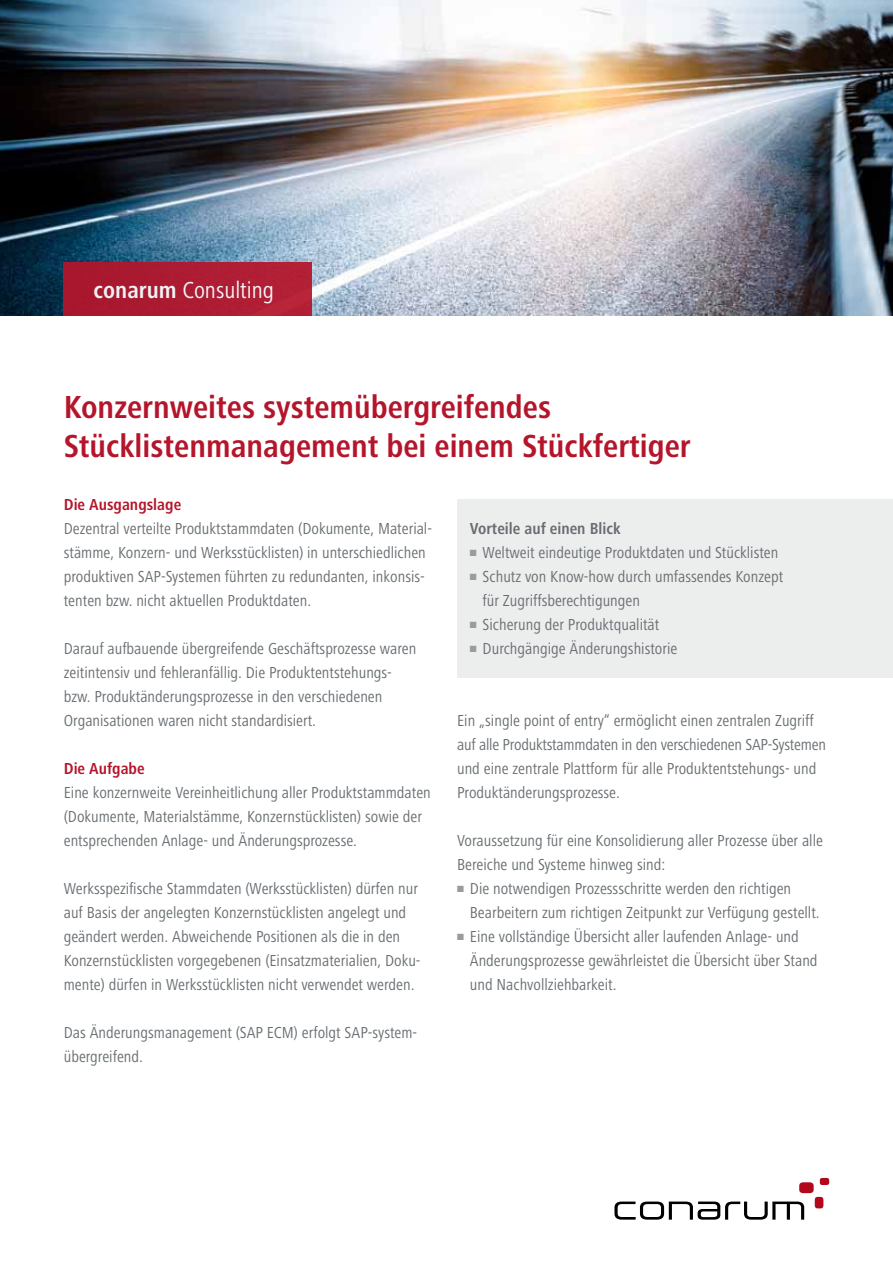
<style>
.page{position:relative;width:893px;height:1263px;background:#fff}
.page>*{position:absolute;margin:0;border:0;box-sizing:border-box;transform-origin:0 0}
.t1{font:700 condensed 33px/39px "Frutiger Next LT";color:#b5152b}
.t2{font:condensed 24px "Frutiger Next LT";color:#fff}
.t3{font:condensed 16.5px/24px "Frutiger Next LT";color:#676d71}
.t4{font:700 condensed 16.5px "Frutiger Next LT";color:#b5152b}
.t5{font:700 condensed 16.5px "Frutiger Next LT";color:#676d71}
.s1{font-weight:700}
.s2{color:#969ca0}
</style>
<div class="page">
<img style="left:0;top:0;width:893px;height:316px">
<div style="left:64px;top:263px;width:248px;height:53px;background:#ac1b32"></div>
<div style="left:457px;top:499px;width:436px;height:179px;background:#eceded"></div>
<svg style="left:614px;top:1201px;width:190px;height:18px"></svg>
<div style="left:815px;top:1197px;width:8px;height:11px;background:#b3071b;border-radius:3px"></div>
<svg style="left:799px;top:1182px;width:15px;height:11px"></svg>
<div style="left:820px;top:1178px;width:9px;height:7px;background:#b3071b;border-radius:3px"></div>
<h2 class="t2" style="left:94px;top:277px;width:182px"><span class="s1">conarum</span> Consulting</h2>
<h1 class="t1" style="left:64px;top:388px;width:629px">Konzernweites systemübergreifendes<br>Stücklistenmanagement bei einem Stückfertiger</h1>
<p class="t4" style="left:64px;top:495px;width:119px">Die Ausgangslage</p>
<p class="t3" style="left:64px;top:517px;width:370px">Dezentral verteilte Produktstammdaten (Dokumente, Material&shy;stämme, Konzern- und Werksstücklisten) in unterschiedlichen produktiven SAP-Systemen führten zu redundanten, inkonsis&shy;tenten bzw. nicht aktuellen Produktdaten.</p>
<p class="t3" style="left:64px;top:637px;width:354px">Darauf aufbauende übergreifende Geschäftsprozesse waren zeitintensiv und fehleranfällig. Die Produktentstehungs&shy;bzw. Produktänderungsprozesse in den verschiedenen Organisationen waren nicht standardisiert.</p>
<p class="t4" style="left:64px;top:759px;width:82px">Die Aufgabe</p>
<p class="t3" style="left:64px;top:781px;width:369px">Eine konzernweite Vereinheitlichung aller Produktstammdaten (Dokumente, Materialstämme, Konzernstücklisten) sowie der entsprechenden Anlage- und Änderungsprozesse.</p>
<p class="t3" style="left:64px;top:877px;width:358px">Werksspezifische Stammdaten (Werksstücklisten) dürfen nur auf Basis der angelegten Konzernstücklisten angelegt und geändert werden. Abweichende Positionen als die in den Konzernstücklisten vorgegebenen (Einsatzmaterialien, Doku&shy;mente) dürfen in Werksstücklisten nicht verwendet werden.</p>
<p class="t3" style="left:64px;top:1021px;width:355px">Das Änderungsmanagement (SAP ECM) erfolgt SAP-system&shy;übergreifend.</p>
<p class="t5" style="left:470px;top:519px;width:152px">Vorteile auf einen Blick</p>
<p class="t3" style="left:470px;top:541px;width:310px"><span class="s2">■</span> Weltweit eindeutige Produktdaten und Stücklisten</p>
<p class="t3" style="left:483px;top:565px;width:302px;text-indent:-13px"><span class="s2">■</span> Schutz von Know-how durch umfassendes Konzept für Zugriffsberechtigungen</p>
<p class="t3" style="left:470px;top:613px;width:191px"><span class="s2">■</span> Sicherung der Produktqualität</p>
<p class="t3" style="left:470px;top:637px;width:209px"><span class="s2">■</span> Durchgängige Änderungshistorie</p>
<p class="t3" style="left:457px;top:709px;width:370px">Ein „single point of entry“ ermöglicht einen zentralen Zugriff auf alle Produktstammdaten in den verschiedenen SAP-Systemen und eine zentrale Plattform für alle Produktentstehungs- und Produktänderungsprozesse.</p>
<p class="t3" style="left:457px;top:829px;width:367px">Voraussetzung für eine Konsolidierung aller Prozesse über alle<br>Bereiche und Systeme hinweg sind:</p>
<p class="t3" style="left:470px;top:877px;width:351px;text-indent:-13px"><span class="s2">■</span> Die notwendigen Prozessschritte werden den richtigen<br>Bearbeitern zum richtigen Zeitpunkt zur Verfügung gestellt.</p>
<p class="t3" style="left:470px;top:925px;width:349px;text-indent:-13px"><span class="s2">■</span> Eine vollständige Übersicht aller laufenden Anlage- und<br>Änderungsprozesse gewährleistet die Übersicht über Stand und Nachvollziehbarkeit.</p>
</div>
